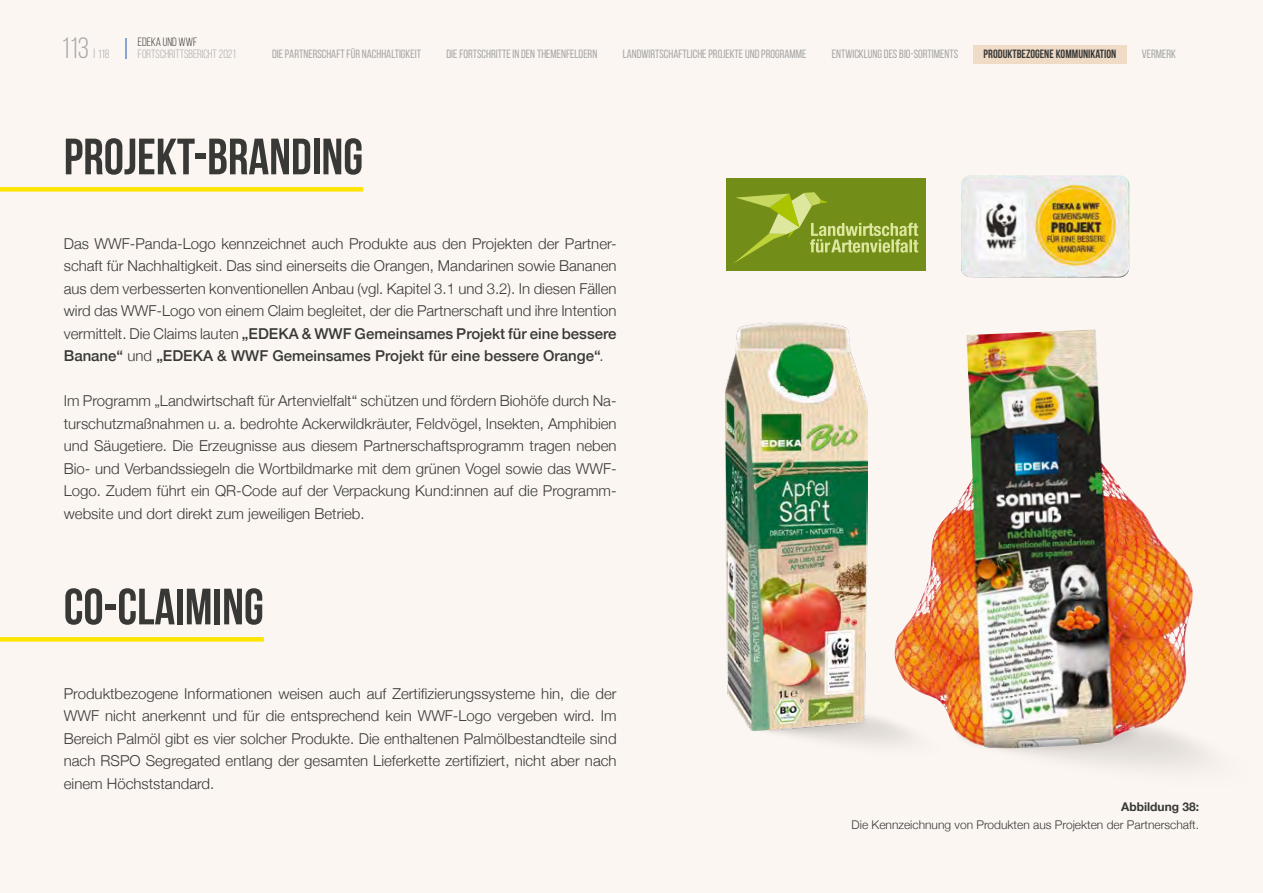
<style>
.page{position:relative;width:1263px;height:893px;background:#fbf6f1}
.page>*{position:absolute;margin:0;border:0;box-sizing:border-box;transform-origin:0 0}
.t1{font:700 51px "Bebas Neue";color:#383937}
.t2{font:29.4px "Bebas Neue";color:#a7a8a8}
.t3{font:300 15px/22.5px "Helvetica Neue";color:#383937;text-align:justify}
.t4{font:12px "Bebas Neue";color:#a7a8a8}
.t5{font:300 12px "Helvetica Neue";color:#383937}
.t6{font:700 12px "Bebas Neue";color:#383937}
.t7{font:12px "Bebas Neue";color:#a7a8a8}
.t8{font:700 12px "Helvetica Neue";color:#383937}
.t9{font:12px "Bebas Neue";color:#383937}
.s1{font-size:13.5px}
.s2{font-size:12px}
.s3{font-weight:500}
</style>
<div class="page">
<svg style="left:125px;top:38px;width:1px;height:20px"></svg>
<img style="left:961px;top:175px;width:168px;height:102px">
<img style="left:895px;top:329px;width:297px;height:419px">
<div style="left:726px;top:178px;width:199px;height:93px;background:#728d18"></div>
<svg style="left:734px;top:192px;width:184px;height:71px"></svg>
<div style="left:0;top:187px;width:363px;height:5px;background:#ffe400"></div>
<div style="left:0;top:637px;width:264px;height:5px;background:#ffe400"></div>
<img style="left:767px;top:694px;width:246px;height:61px">
<img style="left:726px;top:322px;width:142px;height:409px">
<div style="left:973px;top:45px;width:154px;height:19px;background:#f0dbc7"></div>
<h2 class="t2" style="left:61px;top:33px;width:50px">113 <span class="s1">I</span> <span class="s2">118</span></h2>
<p class="t9" style="left:138px;top:36px;width:61px">EDEKA UND WWF</p>
<p class="t7" style="left:138px;top:48px;width:99px">FORTSCHRITTSBERICHT 2021</p>
<p class="t4" style="left:272px;top:48px;width:150px">DIE PARTNERSCHAFT FÜR NACHHALTIGKEIT</p>
<p class="t4" style="left:446px;top:48px;width:152px">DIE FORTSCHRITTE IN DEN THEMENFELDERN</p>
<p class="t4" style="left:623px;top:48px;width:185px">LANDWIRTSCHAFTLICHE PROJEKTE UND PROGRAMME</p>
<p class="t4" style="left:832px;top:48px;width:128px">ENTWICKLUNG DES BIO-SORTIMENTS</p>
<p class="t6" style="left:984px;top:48px;width:134px">PRODUKTBEZOGENE KOMMUNIKATION</p>
<p class="t4" style="left:1142px;top:48px;width:36px">VERMERK</p>
<h1 class="t1" style="left:64px;top:129px;width:301px">PROJEKT-BRANDING</h1>
<p class="t3" style="left:64px;top:231px;width:554px">Das WWF-Panda-Logo kennzeichnet auch Produkte aus den Projekten der Partner&shy;schaft für Nachhaltigkeit. Das sind einerseits die Orangen, Mandarinen sowie Bananen aus dem verbesserten konventionellen Anbau (vgl. Kapitel 3.1 und 3.2). In diesen Fällen wird das WWF-Logo von einem Claim begleitet, der die Partnerschaft und ihre Intention vermittelt. Die Claims lauten <span class="s3">„EDEKA &amp; WWF Gemeinsames Projekt für eine bessere Banane“</span> und <span class="s3">„EDEKA &amp; WWF Gemeinsames Projekt für eine bessere Orange“</span>.</p>
<p class="t3" style="left:64px;top:388px;width:554px">Im Programm „Landwirtschaft für Artenvielfalt“ schützen und fördern Biohöfe durch Na&shy;turschutzmaßnahmen u. a. bedrohte Ackerwildkräuter, Feldvögel, Insekten, Amphibien und Säugetiere. Die Erzeugnisse aus diesem Partnerschaftsprogramm tragen neben Bio- und Verbandssiegeln die Wortbildmarke mit dem grünen Vogel sowie das WWF-Logo. Zudem führt ein QR-Code auf der Verpackung Kund:innen auf die Programm&shy;website und dort direkt zum jeweiligen Betrieb.</p>
<h1 class="t1" style="left:64px;top:579px;width:202px">CO-CLAIMING</h1>
<p class="t3" style="left:64px;top:681px;width:554px">Produktbezogene Informationen weisen auch auf Zertifizierungssysteme hin, die der WWF nicht anerkennt und für die entsprechend kein WWF-Logo vergeben wird. Im Bereich Palmöl gibt es vier solcher Produkte. Die enthaltenen Palmölbestandteile sind nach RSPO Segregated entlang der gesamten Lieferkette zertifiziert, nicht aber nach einem Höchststandard.</p>
<p class="t8" style="left:1121px;top:797px;width:79px">Abbildung 38:</p>
<p class="t5" style="left:851px;top:815px;width:349px">Die Kennzeichnung von Produkten aus Projekten der Partnerschaft.</p>
</div>
